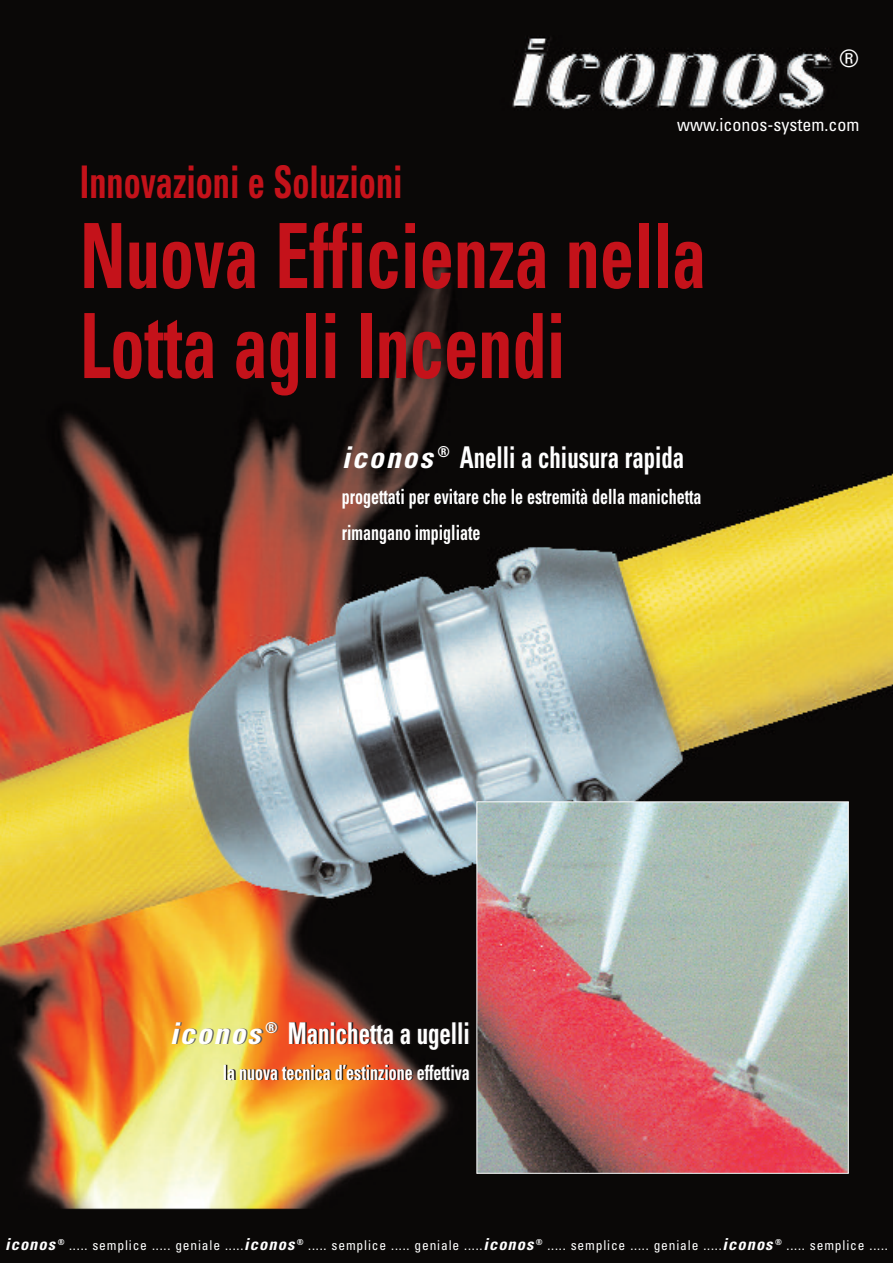
<style>
.page{position:relative;width:893px;height:1263px;background:#fff}
.page>*{position:absolute;margin:0;border:0;box-sizing:border-box;transform-origin:0 0}
.t1{font:700 condensed 90px/90px "Univers";color:#c4121a;scale:.76 1}
.t2{font:700 condensed 45px "Univers";color:#c4121a;scale:.76 1}
.t3{font:700 condensed 30px "Univers";color:#fff;scale:.76 1}
.t4{font:condensed 24px "Univers";color:#fff}
.t5{font:700 condensed 21px/36px "Univers";color:#fff;scale:.76 1}
.t6{font:condensed 18px "Univers";color:#fff}
.t7{font:condensed 13.5px "Univers";letter-spacing:.06em;color:#fff}
.s1{font-style:italic}
.s2{font-weight:700;font-style:italic;font-size:16.5px}
</style>
<div class="page">
<img style="left:0;top:0;width:893px;height:1263px">
<img style="left:478px;top:803px;width:369px;height:369px">
<div style="left:476px;top:801px;width:373px;height:373px;border:1px solid #fff"></div>
<h3 class="t4" style="left:839px;top:50px;width:21px">®</h3>
<h3 class="t6" style="left:677px;top:118px;width:184px">www.iconos-system.com</h3>
<h2 class="t2" style="left:80px;top:166px;width:426px">Innovazioni e Soluzioni</h2>
<h1 class="t1" style="left:80px;top:218px;width:825px">Nuova Efficienza nella<br>Lotta agli Incendi</h1>
<h3 class="t3" style="left:342px;top:446px;width:452px"><span class="s1">iconos</span> <sup>®</sup> Anelli a chiusura rapida</h3>
<h3 class="t5" style="left:342px;top:480px;width:475px">progettati per evitare che le estremità della manichetta rimangano impigliate</h3>
<h3 class="t3" style="left:170px;top:1022px;width:397px"><span class="s1">iconos</span> <sup>®</sup> Manichetta a ugelli</h3>
<h3 class="t5" style="left:223px;top:1056px;width:326px">la nuova tecnica d’estinzione effettiva</h3>
<p class="t7" style="left:5px;top:1240px;width:884px"><span class="s2">iconos</span> <sup>®</sup> ..... semplice ..... geniale .....<span class="s2">iconos</span> <sup>®</sup> ..... semplice ..... geniale .....<span class="s2">iconos</span> <sup>®</sup> ..... semplice ..... geniale .....<span class="s2">iconos</span> <sup>®</sup> ..... semplice .....</p>
</div>
